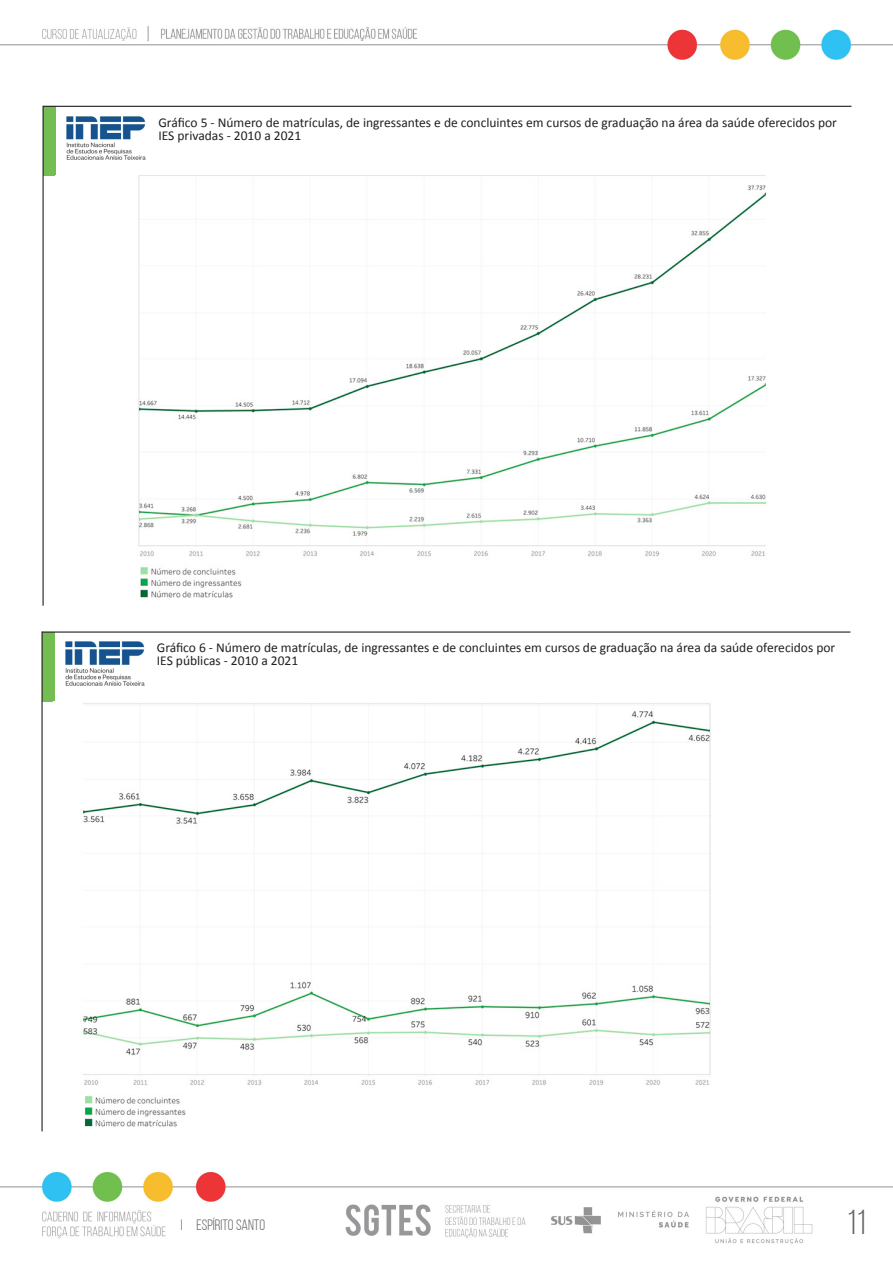
<style>
.page{position:relative;width:893px;height:1263px;background:#fff}
.page>*{position:absolute;margin:0;border:0;box-sizing:border-box;transform-origin:0 0}
.t1{font:34.5px "Bebas Neue";color:#636363}
.t2{font:15px "Bebas Neue";color:#636363}
.t3{font:13.5px/13.5px "Calibri";color:#231f20}
</style>
<div class="page">
<img style="left:0;top:26px;width:893px;height:33px">
<img style="left:0;top:1172px;width:893px;height:73px">
<div style="left:43px;top:106px;width:12px;height:70px;background:#73bd52"></div>
<hr style="left:43px;top:106px;width:808px;height:1px;background:#231f20">
<hr style="left:43px;top:106px;width:1px;height:500px;background:#231f20">
<img style="left:66px;top:116px;width:79px;height:43px">
<div style="left:42px;top:632px;width:12px;height:69px;background:#73bd52"></div>
<hr style="left:42px;top:631px;width:808px;height:2px;background:#231f20">
<hr style="left:41px;top:631px;width:2px;height:500px;background:#231f20">
<img style="left:65px;top:642px;width:79px;height:43px">
<img style="left:138px;top:176px;width:628px;height:422px">
<img style="left:83px;top:703px;width:628px;height:424px">
<p class="t3" style="left:158px;top:115px;width:680px">Gráfico 5 - Número de matrículas, de ingressantes e de concluintes em cursos de graduação na área da saúde oferecidos por<br>IES privadas - 2010 a 2021</p>
<p class="t3" style="left:157px;top:640px;width:680px">Gráfico 6 - Número de matrículas, de ingressantes e de concluintes em cursos de graduação na área da saúde oferecidos por<br>IES públicas - 2010 a 2021</p>
<p class="t2" style="left:181px;top:1217px;width:86px">I ESPÍRITO SANTO</p>
<h1 class="t1" style="left:847px;top:1204px;width:21px">11</h1>
</div>
